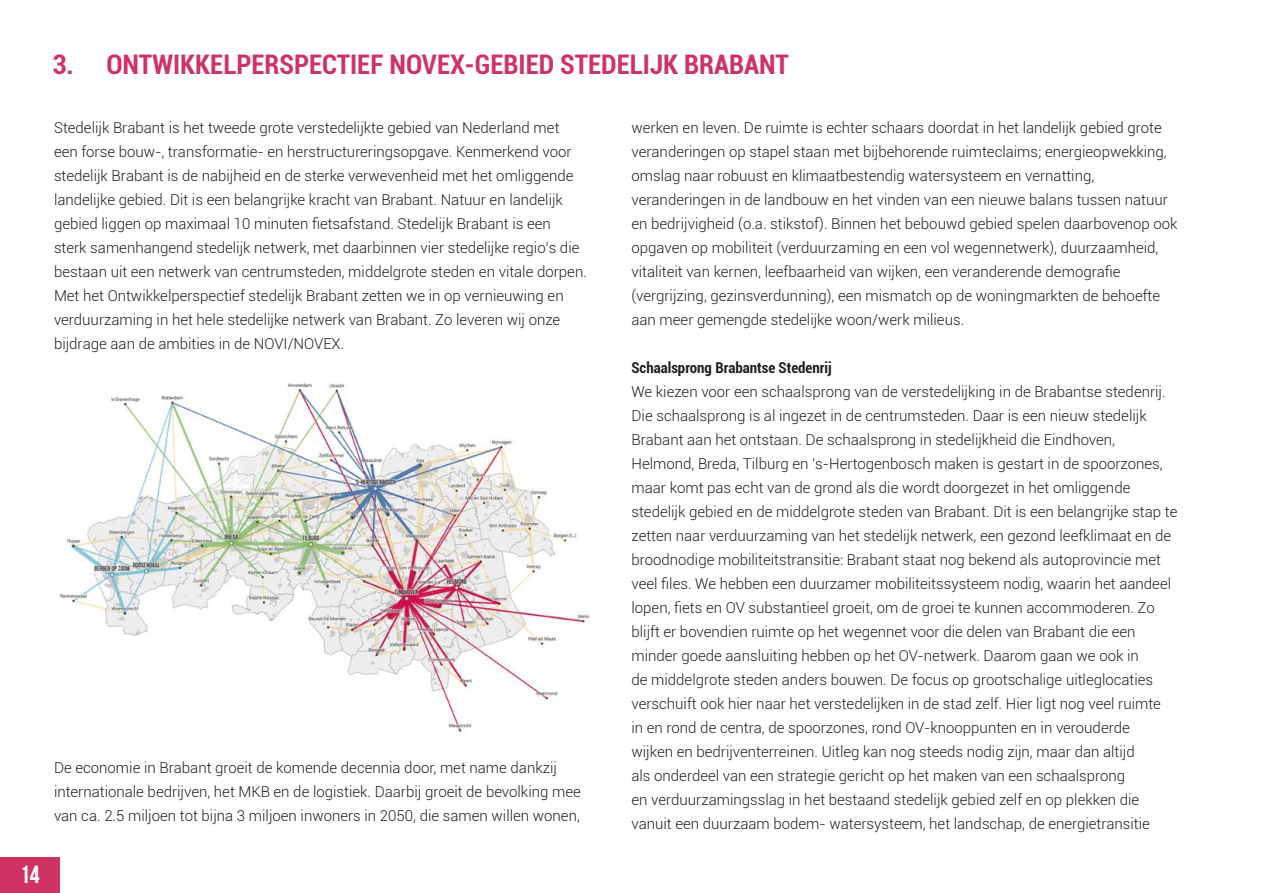
<style>
.page{position:relative;width:1263px;height:893px;background:#fff}
.page>*{position:absolute;margin:0;border:0;box-sizing:border-box;transform-origin:0 0}
.t1{font:700 condensed 27px "Roboto";color:#ce3364}
.t2{font:24.75px "Bebas Neue";color:#fff}
.t3{font:300 15px/24px "Roboto";color:#231f20}
.t4{font:700 condensed 15px "Roboto";color:#231f20}
</style>
<div class="page">
<img style="left:60px;top:383px;width:530px;height:349px">
<div style="left:0;top:857px;width:60px;height:36px;background:#ce3364"></div>
<p class="t1" style="left:52px;top:46px;width:738px">3. ONTWIKKELPERSPECTIEF NOVEX-GEBIED STEDELIJK BRABANT</p>
<p class="t3" style="left:54px;top:115px;width:534px">Stedelijk Brabant is het tweede grote verstedelijkte gebied van Nederland met een forse bouw-, transformatie- en herstructureringsopgave. Kenmerkend voor stedelijk Brabant is de nabijheid en de sterke verwevenheid met het omliggende landelijke gebied. Dit is een belangrijke kracht van Brabant. Natuur en landelijk gebied liggen op maximaal 10 minuten fietsafstand. Stedelijk Brabant is een sterk samenhangend stedelijk netwerk, met daarbinnen vier stedelijke regio’s die bestaan uit een netwerk van centrumsteden, middelgrote steden en vitale dorpen.<br>Met het Ontwikkelperspectief stedelijk Brabant zetten we in op vernieuwing en verduurzaming in het hele stedelijke netwerk van Brabant. Zo leveren wij onze bijdrage aan de ambities in de NOVI/NOVEX.</p>
<p class="t3" style="left:54px;top:755px;width:528px">De economie in Brabant groeit de komende decennia door, met name dankzij internationale bedrijven, het MKB en de logistiek. Daarbij groeit de bevolking mee van ca. 2.5 miljoen tot bijna 3 miljoen inwoners in 2050, die samen willen wonen,</p>
<h2 class="t2" style="left:20px;top:861px;width:21px">14</h2>
<p class="t3" style="left:631px;top:115px;width:548px">werken en leven. De ruimte is echter schaars doordat in het landelijk gebied grote veranderingen op stapel staan met bijbehorende ruimteclaims; energieopwekking, omslag naar robuust en klimaatbestendig watersysteem en vernatting, veranderingen in de landbouw en het vinden van een nieuwe balans tussen natuur en bedrijvigheid (o.a. stikstof). Binnen het bebouwd gebied spelen daarbovenop ook opgaven op mobiliteit (verduurzaming en een vol wegennetwerk), duurzaamheid, vitaliteit van kernen, leefbaarheid van wijken, een veranderende demografie (vergrijzing, gezinsverdunning), een mismatch op de woningmarkten de behoefte aan meer gemengde stedelijke woon/werk milieus.</p>
<p class="t4" style="left:631px;top:357px;width:202px">Schaalsprong Brabantse Stedenrij</p>
<p class="t3" style="left:631px;top:379px;width:547px">We kiezen voor een schaalsprong van de verstedelijking in de Brabantse stedenrij.<br>Die schaalsprong is al ingezet in de centrumsteden. Daar is een nieuw stedelijk Brabant aan het ontstaan. De schaalsprong in stedelijkheid die Eindhoven, Helmond, Breda, Tilburg en ’s-Hertogenbosch maken is gestart in de spoorzones, maar komt pas echt van de grond als die wordt doorgezet in het omliggende stedelijk gebied en de middelgrote steden van Brabant. Dit is een belangrijke stap te zetten naar verduurzaming van het stedelijk netwerk, een gezond leefklimaat en de broodnodige mobiliteitstransitie: Brabant staat nog bekend als autoprovincie met veel files. We hebben een duurzamer mobiliteitssysteem nodig, waarin het aandeel lopen, fiets en OV substantieel groeit, om de groei te kunnen accommoderen. Zo blijft er bovendien ruimte op het wegennet voor die delen van Brabant die een minder goede aansluiting hebben op het OV-netwerk. Daarom gaan we ook in<br>de middelgrote steden anders bouwen. De focus op grootschalige uitleglocaties verschuift ook hier naar het verstedelijken in de stad zelf. Hier ligt nog veel ruimte<br>in en rond de centra, de spoorzones, rond OV-knooppunten en in verouderde<br>wijken en bedrijventerreinen. Uitleg kan nog steeds nodig zijn, maar dan altijd<br>als onderdeel van een strategie gericht op het maken van een schaalsprong<br>en verduurzamingsslag in het bestaand stedelijk gebied zelf en op plekken die vanuit een duurzaam bodem- watersysteem, het landschap, de energietransitie</p>
</div>
